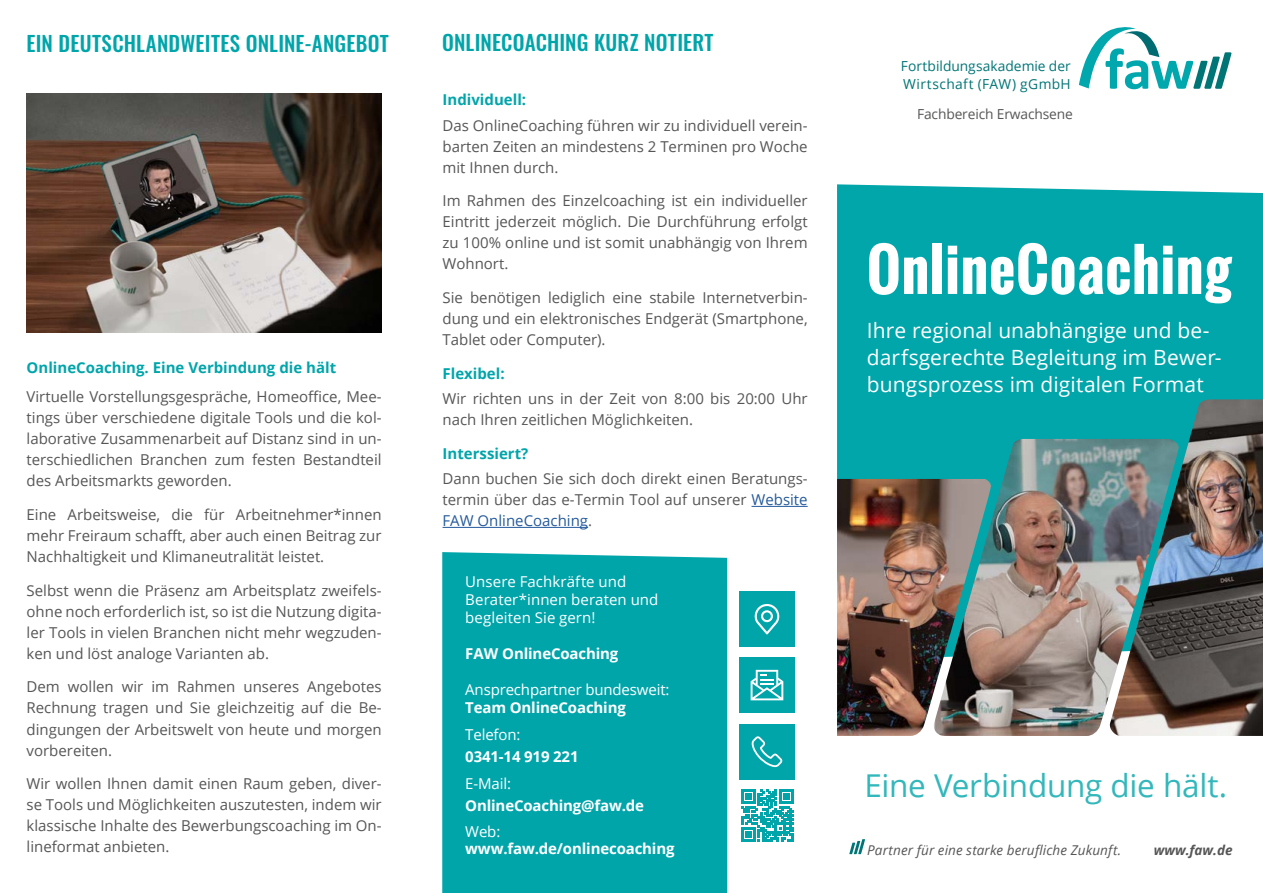
<style>
.page{position:relative;width:1263px;height:893px;background:#fff}
.page>*{position:absolute;margin:0;border:0;box-sizing:border-box;transform-origin:0 0}
.t1{font:700 57px "Oswald";letter-spacing:.01em;color:#fff}
.t2{font:31.5px "Open Sans";letter-spacing:-.01em;color:#32b7bb}
.t3{font:21px/27px "Open Sans";letter-spacing:.005em;color:#fff}
.t4{font:500 21px "Oswald";letter-spacing:.01em;color:#00a5aa}
.t5{font:15px/21px "Open Sans";color:#565656;text-align:justify}
.t6{font:15px/18px "Open Sans";color:#fff}
.t7{font:700 15px "Open Sans";letter-spacing:-.01em;color:#fff}
.t8{font:700 15px "Open Sans";color:#00a5aa}
.t9{font:13.8px/18.1px "Open Sans";letter-spacing:.01em;color:#007576}
.t10{font:13.8px "Open Sans";letter-spacing:-.01em;color:#565755}
.t11{font:italic 13.5px "Open Sans";letter-spacing:.01em;color:#565656}
.t12{font:italic 700 13.5px "Open Sans";color:#565656}
.s1{color:#245a9c}
</style>
<div class="page">
<div style="left:837px;top:184px;width:426px;height:295px;background:#00a6aa"></div>
<svg style="left:1079px;top:27px;width:152px;height:62px"></svg>
<svg style="left:849px;top:839px;width:16px;height:15px"></svg>
<img style="left:933px;top:439px;width:176px;height:297px">
<img style="left:837px;top:479px;width:154px;height:257px">
<img style="left:1109px;top:399px;width:154px;height:337px">
<div style="left:739px;top:591px;width:56px;height:56px;background:#00a5aa"></div>
<svg style="left:754px;top:604px;width:26px;height:30px"></svg>
<div style="left:739px;top:657px;width:56px;height:56px;background:#00a5aa"></div>
<svg style="left:751px;top:670px;width:32px;height:30px"></svg>
<div style="left:739px;top:724px;width:56px;height:56px;background:#00a5aa"></div>
<svg style="left:751px;top:736px;width:31px;height:31px"></svg>
<div style="left:442px;top:552px;width:285px;height:341px;background:#00a5aa"></div>
<hr style="left:751px;top:506px;width:57px;height:1px;background:#245a9c">
<hr style="left:442px;top:527px;width:146px;height:1px;background:#245a9c">
<svg style="left:741px;top:789px;width:53px;height:53px"></svg>
<img style="left:27px;top:94px;width:355px;height:238px">
<h3 class="t4" style="left:27px;top:25px;width:364px">EIN DEUTSCHLANDWEITES ONLINE-ANGEBOT</h3>
<p class="t8" style="left:27px;top:357px;width:311px">OnlineCoaching. Eine Verbindung die hält</p>
<p class="t5" style="left:27px;top:386px;width:357px">Virtuelle Vorstellungsgespräche, Homeoffice, Mee&shy;tings über verschiedene digitale Tools und die kol&shy;laborative Zusammenarbeit auf Distanz sind in un&shy;terschiedlichen Branchen zum festen Bestandteil des Arbeitsmarkts geworden.</p>
<p class="t5" style="left:27px;top:504px;width:357px">Eine Arbeitsweise, die für Arbeitnehmer*innen mehr Freiraum schafft, aber auch einen Beitrag zur Nachhaltigkeit und Klimaneutralität leistet.</p>
<p class="t5" style="left:27px;top:579px;width:357px">Selbst wenn die Präsenz am Arbeitsplatz zweifels&shy;ohne noch erforderlich ist, so ist die Nutzung digita&shy;ler Tools in vielen Branchen nicht mehr wegzuden&shy;ken und löst analoge Varianten ab.</p>
<p class="t5" style="left:27px;top:676px;width:357px">Dem wollen wir im Rahmen unseres Angebotes Rechnung tragen und Sie gleichzeitig auf die Be&shy;dingungen der Arbeitswelt von heute und morgen vorbereiten.</p>
<p class="t5" style="left:27px;top:773px;width:357px">Wir wollen Ihnen damit einen Raum geben, diver&shy;se Tools und Möglichkeiten auszutesten, indem wir klassische Inhalte des Bewerbungscoaching im On&shy;lineformat anbieten.</p>
<h3 class="t4" style="left:442px;top:23px;width:273px">ONLINECOACHING KURZ NOTIERT</h3>
<p class="t8" style="left:442px;top:89px;width:85px">Individuell:</p>
<p class="t5" style="left:442px;top:114px;width:367px">Das OnlineCoaching führen wir zu individuell verein&shy;barten Zeiten an mindestens 2 Terminen pro Woche mit Ihnen durch.</p>
<p class="t5" style="left:442px;top:190px;width:367px">Im Rahmen des Einzelcoaching ist ein individueller Eintritt jederzeit möglich. Die Durchführung erfolgt zu 100% online und ist somit unabhängig von Ihrem Wohnort.</p>
<p class="t5" style="left:442px;top:287px;width:367px">Sie benötigen lediglich eine stabile Internetverbin&shy;dung und ein elektronisches Endgerät (Smartphone, Tablet oder Computer).</p>
<p class="t8" style="left:442px;top:363px;width:64px">Flexibel:</p>
<p class="t5" style="left:442px;top:388px;width:367px">Wir richten uns in der Zeit von 8:00 bis 20:00 Uhr nach Ihren zeitlichen Möglichkeiten.</p>
<p class="t8" style="left:442px;top:443px;width:87px">Interssiert?</p>
<p class="t5" style="left:442px;top:468px;width:367px">Dann buchen Sie sich doch direkt einen Beratungs&shy;termin über das e-Termin Tool auf unserer <span class="s1">Website FAW OnlineCoaching</span>.</p>
<p class="t6" style="left:465px;top:572px;width:195px">Unsere Fachkräfte und<br>Berater*innen beraten und begleiten Sie gern!</p>
<p class="t7" style="left:465px;top:643px;width:155px">FAW OnlineCoaching</p>
<p class="t6" style="left:465px;top:680px;width:206px">Ansprechpartner bundesweit:</p>
<p class="t7" style="left:465px;top:697px;width:162px">Team OnlineCoaching</p>
<p class="t6" style="left:465px;top:725px;width:57px">Telefon:</p>
<p class="t7" style="left:465px;top:746px;width:115px">0341-14 919 221</p>
<p class="t6" style="left:465px;top:774px;width:47px">E-Mail:</p>
<p class="t7" style="left:465px;top:795px;width:180px">OnlineCoaching@faw.de</p>
<p class="t6" style="left:465px;top:822px;width:37px">Web:</p>
<p class="t7" style="left:465px;top:837px;width:211px">www.faw.de/onlinecoaching</p>
<p class="t9" style="left:901px;top:56px;width:172px">Fortbildungsakademie der<br>Wirtschaft (FAW) gGmbH</p>
<p class="t10" style="left:917px;top:105px;width:157px">Fachbereich Erwachsene</p>
<h1 class="t1" style="left:867px;top:227px;width:366px">OnlineCoaching</h1>
<h3 class="t3" style="left:867px;top:316px;width:356px">Ihre regional unabhängige und be&shy;darfsgerechte Begleitung im Bewer&shy;bungsprozess im digitalen Format</h3>
<h2 class="t2" style="left:864px;top:764px;width:364px">Eine Verbindung die hält.</h2>
<p class="t11" style="left:867px;top:841px;width:255px">Partner für eine starke berufliche Zukunft.</p>
<p class="t12" style="left:1154px;top:840px;width:80px">www.faw.de</p>
</div>
